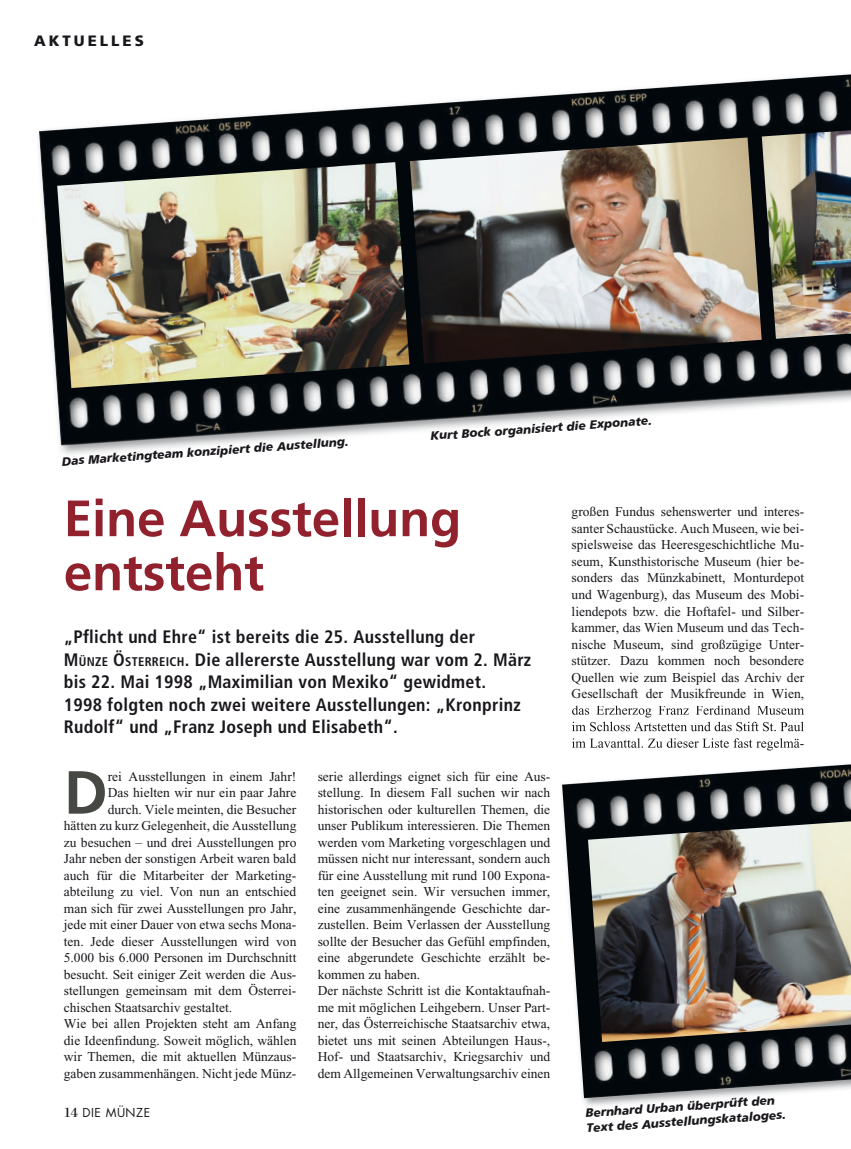
<style>
.page{position:relative;width:851px;height:1149px;background:#fff}
.page>*{position:absolute;margin:0;border:0;box-sizing:border-box;transform-origin:0 0}
.t1{font:700 60.75px "Frutiger";color:#464844}
.t2{font:700 51px/54px "Frutiger";letter-spacing:-.005em;color:#92212e}
.t3{font:700 condensed 18px/22.5px "Frutiger";letter-spacing:.015em;color:#1a171c}
.t4{font:900 15px "Frutiger";letter-spacing:.2em;color:#1a171c}
.t5{font:13.5px/16.5px "Times New Roman";color:#1a171c;text-align:justify}
.t6{font:italic 900 12px/15px "Frutiger";color:#1a171c}
.t7{font:12px "Futura";letter-spacing:.05em;color:#1a171c}
.s1{font-style:inherit}
.s2{font-size:12.6px}
.s3{font-family:"Bodoni";font-size:14.25px}
</style>
<div class="page">
<img style="left:39px;top:74px;width:811px;height:371px">
<img style="left:572px;top:717px;width:232px;height:389px">
<img style="left:572px;top:706px;width:232px;height:11px">
<img style="left:572px;top:721px;width:232px;height:10px">
<img style="left:572px;top:738px;width:231px;height:12px">
<img style="left:562px;top:764px;width:288px;height:333px">
<img style="left:57px;top:162px;width:352px;height:226px">
<img style="left:410px;top:137px;width:351px;height:226px">
<img style="left:761px;top:130px;width:89px;height:208px">
<img style="left:588px;top:821px;width:262px;height:220px">
<p class="t4" style="left:34px;top:31px;width:111px">AKTUELLES</p>
<p class="t6" style="left:61px;top:453px;width:288px;rotate:-4deg">Das Marketingteam konzipiert die Austellung.</p>
<p class="t6" style="left:430px;top:428px;width:223px;rotate:-4deg">Kurt Bock organisiert die Exponate.</p>
<h2 class="t2" style="left:64px;top:491px;width:399px">Eine Ausstellung entsteht</h2>
<p class="t3" style="left:64px;top:625px;width:469px">„Pflicht und Ehre“ ist bereits die 25. Ausstellung der<br><span class="s1">M</span><span class="s2">ÜNZE</span> <span class="s1">Ö</span><span class="s2">STERREICH</span>. Die allererste Ausstellung war vom 2. März bis 22. Mai 1998 „Maximilian von Mexiko“ gewidmet.<br>1998 folgten noch zwei weitere Ausstellungen: „Kronprinz Rudolf“ und „Franz Joseph und Elisabeth“.</p>
<h1 class="t1" style="left:64px;top:756px;width:45px">D</h1>
<p class="t5" style="left:108px;top:767px;width:190px">rei Ausstellungen in einem Jahr!</p>
<p class="t5" style="left:108px;top:784px;width:190px">Das hielten wir nur ein paar Jahre</p>
<p class="t5" style="left:108px;top:800px;width:190px">durch. Viele meinten, die Besucher</p>
<p class="t5" style="left:64px;top:817px;width:234px">hätten zu kurz Gelegenheit, die Ausstellung</p>
<p class="t5" style="left:64px;top:833px;width:234px">zu besuchen – und drei Ausstellungen pro</p>
<p class="t5" style="left:64px;top:850px;width:234px">Jahr neben der sonstigen Arbeit waren bald</p>
<p class="t5" style="left:64px;top:866px;width:234px">auch für die Mitarbeiter der Marketing-</p>
<p class="t5" style="left:64px;top:883px;width:234px">abteilung zu viel. Von nun an entschied</p>
<p class="t5" style="left:64px;top:899px;width:234px">man sich für zwei Ausstellungen pro Jahr,</p>
<p class="t5" style="left:64px;top:916px;width:234px">jede mit einer Dauer von etwa sechs Mona-</p>
<p class="t5" style="left:64px;top:932px;width:234px">ten. Jede dieser Ausstellungen wird von</p>
<p class="t5" style="left:64px;top:949px;width:234px">5.000 bis 6.000 Personen im Durchschnitt</p>
<p class="t5" style="left:64px;top:965px;width:234px">besucht. Seit einiger Zeit werden die Aus-</p>
<p class="t5" style="left:64px;top:982px;width:234px">stellungen gemeinsam mit dem Österrei-</p>
<p class="t5" style="left:64px;top:998px;width:170px">chischen Staatsarchiv gestaltet.</p>
<p class="t5" style="left:64px;top:1015px;width:234px">Wie bei allen Projekten steht am Anfang</p>
<p class="t5" style="left:64px;top:1031px;width:234px">die Ideenfindung. Soweit möglich, wählen</p>
<p class="t5" style="left:64px;top:1048px;width:234px">wir Themen, die mit aktuellen Münzaus-</p>
<p class="t5" style="left:64px;top:1064px;width:234px">gaben zusammenhängen. Nicht jede Münz-</p>
<p class="t7" style="left:64px;top:1104px;width:88px"><span class="s3">14</span> DIE MÜNZE</p>
<p class="t5" style="left:317px;top:767px;width:234px;text-align:left">serie allerdings eignet sich für eine Aus&shy;stellung. In diesem Fall suchen wir nach historischen oder kulturellen Themen, die unser Publikum interessieren. Die Themen werden vom Marketing vorgeschlagen und müssen nicht nur interessant, sondern auch für eine Ausstellung mit rund 100 Expona&shy;ten geeignet sein. Wir versuchen immer, eine zusammenhängende Geschichte dar&shy;zustellen. Beim Verlassen der Ausstellung sollte der Besucher das Gefühl empfinden, eine abgerundete Geschichte erzählt be&shy;kommen zu haben.<br>Der nächste Schritt ist die Kontaktaufnah&shy;me mit möglichen Leihgebern. Unser Part&shy;ner, das Österreichische Staatsarchiv etwa, bietet uns mit seinen Abteilungen Haus-, Hof- und Staatsarchiv, Kriegsarchiv und dem Allgemeinen Verwaltungsarchiv einen</p>
<p class="t5" style="left:571px;top:503px;width:234px">großen Fundus sehenswerter und interes&shy;santer Schaustücke. Auch Museen, wie bei&shy;spielsweise das Heeresgeschichtliche Mu&shy;seum, Kunsthistorische Museum (hier be&shy;sonders das Münzkabinett, Monturdepot und Wagenburg), das Museum des Mobi&shy;liendepots bzw. die Hoftafel- und Silber&shy;kammer, das Wien Museum und das Tech&shy;nische Museum, sind großzügige Unter&shy;stützer. Dazu kommen noch besondere Quellen wie zum Beispiel das Archiv der Gesellschaft der Musikfreunde in Wien,</p>
<p class="t6" style="left:584px;top:1105px;width:201px;rotate:-4deg">Bernhard Urban überprüft den<br>Text des Ausstellungskataloges.</p>
</div>
